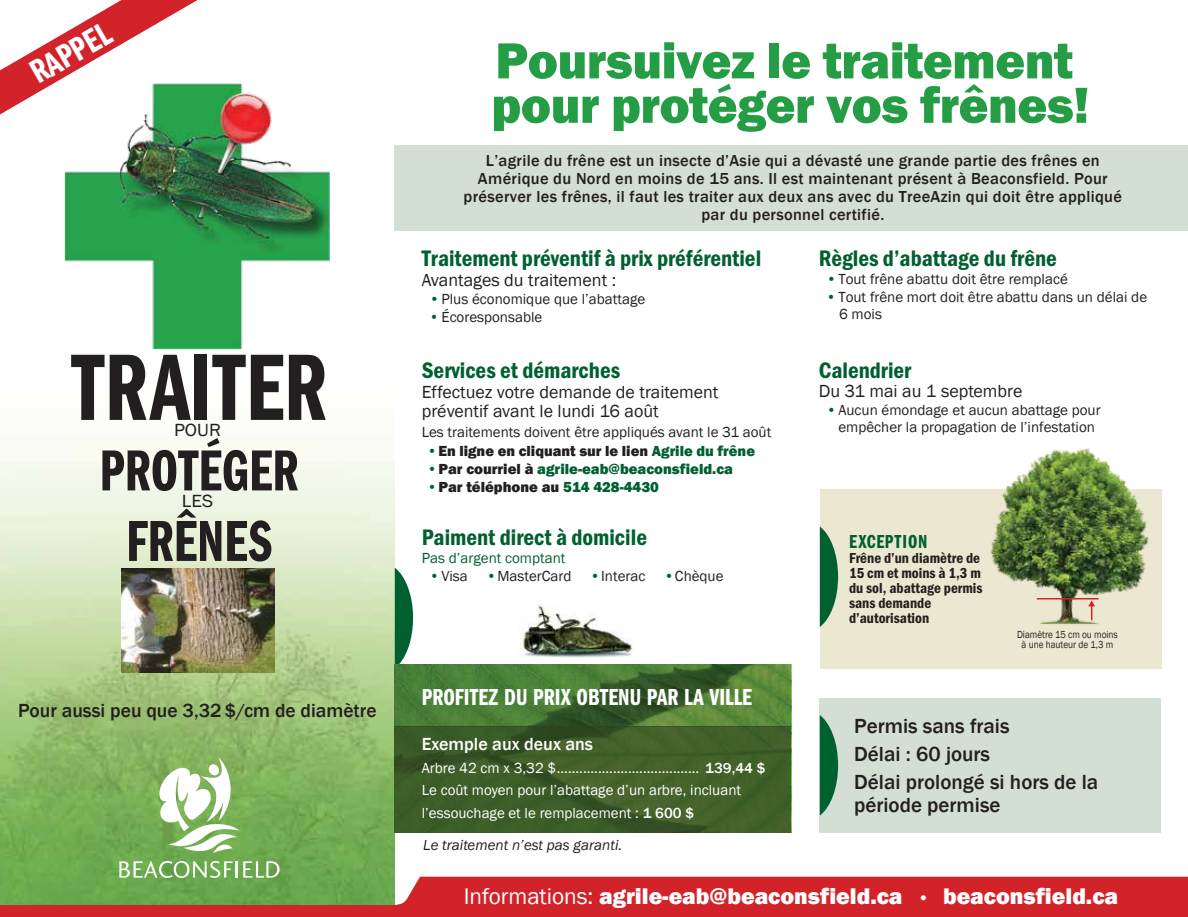
<style>
.page{position:relative;width:1188px;height:917px;background:#fff}
.page>*{position:absolute;margin:0;border:0;box-sizing:border-box;transform-origin:0 0}
.t1{font:97.65px "Franklin Gothic URW Com Dem";letter-spacing:.005em;color:#231f20;scale:.95 1}
.t2{font:59.85px/70.5px "Franklin Gothic URW Com Dem";color:#231f20;text-align:center;scale:.95 1}
.t3{font:800 52.5px/44.4px "Franklin Gothic";letter-spacing:-.01em;color:#249d45}
.t4{font:34.5px "Franklin Gothic URW Com Dem";color:#fff}
.t5{font:24px "Franklin Gothic URW Com Dem";color:#fff}
.t6{font:23.25px "Franklin Gothic URW Con Dem";color:#00602f}
.t7{font:800 23.25px "Franklin Gothic";color:#fff}
.t8{font:500 21px/28.2px "Franklin Gothic";color:#231f20}
.t9{font:500 19.5px "Franklin Gothic";color:#231f20}
.t10{font:19.5px "Franklin Gothic URW Com Dem";letter-spacing:.04em;color:#00602f}
.t11{font:18.15px "Franklin Gothic";color:#231f20;scale:1.08 1}
.t12{font:18px/19.5px "Franklin Gothic";color:#231f20}
.t13{font:500 18px "Franklin Gothic";color:#fff}
.t14{font:500 16.35px/18px "Franklin Gothic";letter-spacing:.02em;color:#231f20;text-align:center}
.t15{font:15px/16.5px "Franklin Gothic";color:#231f20}
.t16{font:15px/22.5px "Franklin Gothic";color:#fff}
.t17{font:15px/15px "Franklin Gothic URW Con Dem";color:#231f20}
.t18{font:800 15px "Franklin Gothic";color:#231f20}
.t19{font:800 15px "Franklin Gothic";color:#00602f}
.t20{font:italic 15px "Franklin Gothic";color:#231f20}
.t21{font:15px "Franklin Gothic";color:#00602f}
.t22{font:10.5px/10.5px "Franklin Gothic";letter-spacing:-.005em;color:#231f20;text-align:center;scale:.88 1}
.s1{font-weight:500;color:#00602f}
.s2{color:#00602f}
.s3{font-weight:500}
.s4{color:#231f20}
.s5{font-weight:400}
.s6{font-size:18px}
</style>
<div class="page">
<div style="left:820px;top:698px;width:341px;height:134px;background:#d3ded5"></div>
<div style="left:820px;top:489px;width:341px;height:179px;background:#ece7d1"></div>
<img style="left:990px;top:448px;width:172px;height:190px">
<hr style="left:1037px;top:598px;width:62px;height:1px;background:#d2232a">
<svg style="left:1088px;top:600px;width:7px;height:20px"></svg>
<img style="left:520px;top:604px;width:113px;height:54px">
<img style="left:0;top:444px;width:395px;height:461px">
<img style="left:64px;top:83px;width:332px;height:267px">
<svg style="left:0;top:0;width:198px;height:114px"></svg>
<img style="left:121px;top:568px;width:154px;height:105px">
<svg style="left:119px;top:757px;width:161px;height:121px"></svg>
<div style="left:0;top:905px;width:400px;height:12px;background:#d2232a"></div>
<div style="left:394px;top:146px;width:794px;height:85px;background:#d3ded5"></div>
<svg style="left:395px;top:568px;width:18px;height:96px"></svg>
<svg style="left:395px;top:726px;width:396px;height:106px;background:#3d5c28"></svg>
<svg style="left:395px;top:664px;width:396px;height:62px;background:#487734"></svg>
<div style="left:396px;top:877px;width:792px;height:40px;background:#d2232a"></div>
<svg style="left:820px;top:715px;width:18px;height:100px"></svg>
<svg style="left:820px;top:526px;width:18px;height:101px"></svg>
<h3 class="t4" style="left:21px;top:54px;width:89px;rotate:-30deg">RAPPEL</h3>
<h1 class="t1" style="left:71px;top:319px;width:271px">TRAITER</h1>
<h2 class="t2" style="left:100px;top:432px;width:211px">PROTÉGER<br>FRÊNES</h2>
<p class="t11" style="left:174px;top:419px;width:45px">POUR</p>
<p class="t11" style="left:182px;top:489px;width:31px">LES</p>
<h3 class="t9" style="left:18px;top:698px;width:360px">Pour aussi peu que 3,32 $/cm de diamètre</h3>
<h3 class="t3" style="left:491px;top:38px;width:599px">Poursuivez le traitement pour protéger vos frênes!</h3>
<p class="t14" style="left:464px;top:152px;width:660px">L’agrile du frêne est un insecte d’Asie qui a dévasté une grande partie des frênes en Amérique du Nord en moins de 15 ans. Il est maintenant présent à Beaconsfield. Pour préserver les frênes, il faut les traiter aux deux ans avec du TreeAzin qui doit être appliqué par du personnel certifié.</p>
<h3 class="t6" style="left:422px;top:243px;width:341px">Traitement préventif à prix préférentiel</h3>
<p class="t12" style="left:422px;top:270px;width:196px">Avantages du traitement :</p>
<p class="t15" style="left:429px;top:291px;width:217px"><span class="s1">•</span> Plus économique que l’abattage</p>
<p class="t15" style="left:429px;top:309px;width:115px"><span class="s1">•</span> Écoresponsable</p>
<h3 class="t6" style="left:422px;top:355px;width:200px">Services et démarches</h3>
<p class="t12" style="left:422px;top:382px;width:298px">Effectuez votre demande de traitement préventif avant le lundi 16 août</p>
<p class="t15" style="left:422px;top:424px;width:351px">Les traitements doivent être appliqués avant le 31 août</p>
<p class="t18" style="left:427px;top:441px;width:329px"><span class="s1">•</span> En ligne en cliquant sur le lien <span class="s2">Agrile du frêne</span></p>
<p class="t19" style="left:427px;top:459px;width:307px"><span class="s3">•</span> <span class="s4">Par courriel à</span> agrile-eab@beaconsfield.ca</p>
<p class="t18" style="left:427px;top:477px;width:233px"><span class="s1">•</span> Par téléphone au <span class="s2">514 428-4430</span></p>
<h3 class="t6" style="left:422px;top:522px;width:227px">Paiment direct à domicile</h3>
<p class="t21" style="left:422px;top:549px;width:145px">Pas d’argent comptant</p>
<p class="t15" style="left:429px;top:568px;width:40px"><span class="s1">•</span> Visa</p>
<p class="t15" style="left:487px;top:568px;width:238px"><span class="s1">•</span>MasterCard <span class="s1">•</span>Interac <span class="s1">•</span>Chèque</p>
<h3 class="t5" style="left:422px;top:680px;width:332px">PROFITEZ DU PRIX OBTENU PAR LA VILLE</h3>
<p class="t13" style="left:422px;top:733px;width:173px">Exemple aux deux ans</p>
<p class="t16" style="left:422px;top:757px;width:345px">Arbre 42 cm x 3,32 $...................................... <span class="s3">139,44 $<br></span>Le coût moyen pour l’abattage d’un arbre, incluant l’essouchage et le remplacement : <span class="s3">1 600 $</span></p>
<p class="t20" style="left:423px;top:835px;width:201px">Le traitement n’est pas garanti.</p>
<h3 class="t6" style="left:819px;top:243px;width:240px">Règles d’abattage du frêne</h3>
<p class="t15" style="left:826px;top:271px;width:243px"><span class="s1">•</span> Tout frêne abattu doit être remplacé</p>
<p class="t15" style="left:839px;top:289px;width:310px;text-indent:-13px"><span class="s1">•</span> Tout frêne mort doit être abattu dans un délai de<br>6 mois</p>
<h3 class="t6" style="left:819px;top:355px;width:94px">Calendrier</h3>
<p class="t12" style="left:819px;top:382px;width:205px">Du 31 mai au 1 septembre</p>
<p class="t15" style="left:826px;top:402px;width:276px;text-align:center"><span class="s1">•</span> Aucun émondage et aucun abattage pour empêcher la propagation de l’infestation</p>
<h3 class="t10" style="left:849px;top:528px;width:80px">EXCEPTION</h3>
<p class="t17" style="left:849px;top:550px;width:135px">Frêne d’un diamètre de<br>15 cm et moins à 1,3 m du sol, abattage permis sans demande d’autorisation</p>
<p class="t22" style="left:1017px;top:629px;width:116px">Diamètre 15 cm ou moins à une hauteur de 1,3 m</p>
<h3 class="t8" style="left:854px;top:712px;width:246px">Permis sans frais<br>Délai : 60 jours<br>Délai prolongé si hors de la</h3>
<h3 class="t8" style="left:854px;top:791px;width:148px">période permise</h3>
<h3 class="t7" style="left:464px;top:881px;width:656px"><span class="s5">Informations:</span> agrile-eab@beaconsfield.ca <span class="s6">•</span> beaconsfield.ca</h3>
</div>
